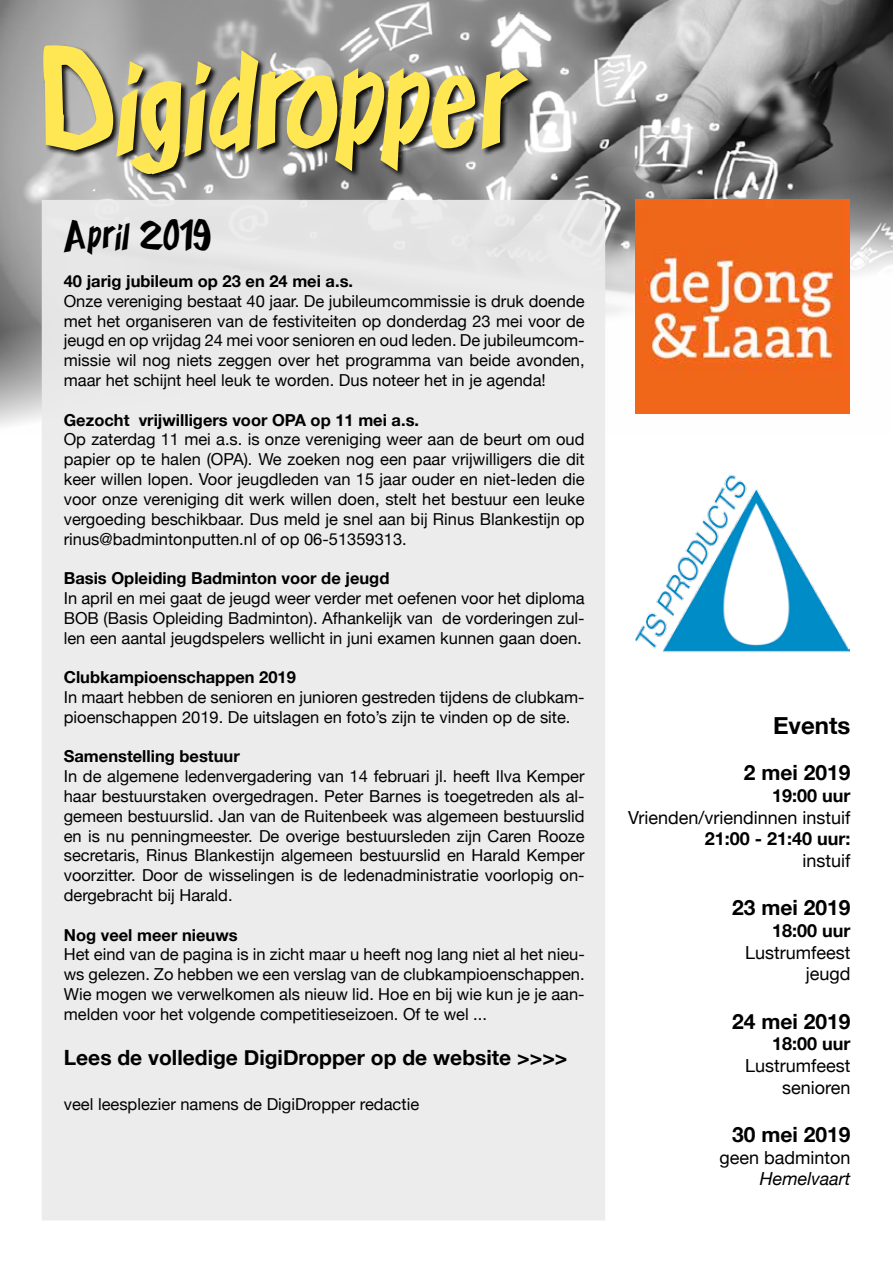
<style>
.page{position:relative;width:893px;height:1263px;background:#fff}
.page>*{position:absolute;margin:0;border:0;box-sizing:border-box;transform-origin:0 0}
.t1{font:148.5px "Frosty's Winterland";letter-spacing:-.02em;color:#ffe754}
.t2{font:42px "Frosty's Winterland";color:#000}
.t3{font:700 24px "Helvetica Neue";color:#000}
.t4{font:700 21px "Helvetica Neue";color:#000}
.t5{font:18px/21.6px "Helvetica Neue";color:#000;text-align:right}
.t6{font:700 18px "Helvetica Neue";color:#000}
.t7{font:italic 18px "Helvetica Neue";color:#000}
.t8{font:16.5px/19.8px "Helvetica Neue";color:#000;text-align:justify}
.t9{font:700 16.5px "Helvetica Neue";color:#000}
</style>
<div class="page">
<img style="left:0;top:0;width:893px;height:426px">
<div style="left:42px;top:200px;width:563px;height:1020px;background:#ebebeb"></div>
<div style="left:42px;top:44px;width:494px;height:138px;background:#000;opacity:.93"></div>
<img style="left:635px;top:200px;width:214px;height:214px">
<img style="left:636px;top:475px;width:214px;height:178px">
<h1 class="t1" style="left:43px;top:20px;width:488px">Digidropper</h1>
<h2 class="t2" style="left:64px;top:212px;width:149px">April 2019</h2>
<p class="t9" style="left:64px;top:268px;width:291px">40 jarig jubileum op 23 en 24 mei a.s.</p>
<p class="t8" style="left:64px;top:292px;width:522px">Onze vereniging bestaat 40 jaar. De jubileumcommissie is druk doende met het organiseren van de festiviteiten op donderdag 23 mei voor de jeugd en op vrijdag 24 mei voor senioren en oud leden. De jubileumcom&shy;missie wil nog niets zeggen over het programma van beide avonden, maar het schijnt heel leuk te worden. Dus noteer het in je agenda!</p>
<p class="t9" style="left:64px;top:407px;width:357px">Gezocht vrijwilligers voor OPA op 11 mei a.s.</p>
<p class="t8" style="left:64px;top:431px;width:522px">Op zaterdag 11 mei a.s. is onze vereniging weer aan de beurt om oud papier op te halen (OPA). We zoeken nog een paar vrijwilligers die dit keer willen lopen. Voor jeugdleden van 15 jaar ouder en niet-leden die voor onze vereniging dit werk willen doen, stelt het bestuur een leuke vergoeding beschikbaar. Dus meld je snel aan bij Rinus Blankestijn op rinus@badmintonputten.nl of op 06-51359313.</p>
<p class="t9" style="left:64px;top:565px;width:327px">Basis Opleiding Badminton voor de jeugd</p>
<p class="t8" style="left:64px;top:589px;width:522px">In april en mei gaat de jeugd weer verder met oefenen voor het diploma BOB (Basis Opleiding Badminton). Afhankelijk van de vorderingen zul&shy;len een aantal jeugdspelers wellicht in juni examen kunnen gaan doen.</p>
<p class="t9" style="left:64px;top:664px;width:234px">Clubkampioenschappen 2019</p>
<p class="t8" style="left:64px;top:688px;width:522px">In maart hebben de senioren en junioren gestreden tijdens de clubkam&shy;pioenschappen 2019. De uitslagen en foto’s zijn te vinden op de site.</p>
<p class="t9" style="left:64px;top:743px;width:177px">Samenstelling bestuur</p>
<p class="t8" style="left:64px;top:767px;width:522px">In de algemene ledenvergadering van 14 februari jl. heeft Ilva Kemper haar bestuurstaken overgedragen. Peter Barnes is toegetreden als al&shy;gemeen bestuurslid. Jan van de Ruitenbeek was algemeen bestuurslid en is nu penningmeester. De overige bestuursleden zijn Caren Rooze secretaris, Rinus Blankestijn algemeen bestuurslid en Harald Kemper voorzitter. Door de wisselingen is de ledenadministratie voorlopig on&shy;dergebracht bij Harald.</p>
<p class="t9" style="left:64px;top:922px;width:175px">Nog veel meer nieuws</p>
<p class="t8" style="left:64px;top:945px;width:522px">Het eind van de pagina is in zicht maar u heeft nog lang niet al het nieu&shy;ws gelezen. Zo hebben we een verslag van de clubkampioenschappen.<br>Wie mogen we verwelkomen als nieuw lid. Hoe en bij wie kun je je aan&shy;melden voor het volgende competitieseizoen. Of te wel ...</p>
<p class="t4" style="left:64px;top:1041px;width:505px">Lees de volledige DigiDropper op de website &gt;&gt;&gt;&gt;</p>
<p class="t8" style="left:64px;top:1095px;width:357px">veel leesplezier namens de DigiDropper redactie</p>
<h3 class="t3" style="left:773px;top:706px;width:79px">Events</h3>
<p class="t4" style="left:744px;top:756px;width:108px">2 mei 2019</p>
<p class="t6" style="left:772px;top:781px;width:80px">19:00 uur</p>
<p class="t5" style="left:628px;top:807px;width:224px">Vrienden/vriendinnen instuif</p>
<p class="t6" style="left:705px;top:825px;width:147px">21:00 - 21:40 uur:</p>
<p class="t5" style="left:802px;top:851px;width:50px">instuif</p>
<p class="t4" style="left:732px;top:891px;width:120px">23 mei 2019</p>
<p class="t6" style="left:772px;top:916px;width:80px">18:00 uur</p>
<p class="t5" style="left:745px;top:942px;width:107px">Lustrumfeest jeugd</p>
<p class="t4" style="left:732px;top:1005px;width:120px">24 mei 2019</p>
<p class="t6" style="left:772px;top:1030px;width:80px">18:00 uur</p>
<p class="t5" style="left:745px;top:1056px;width:107px">Lustrumfeest senioren</p>
<p class="t4" style="left:732px;top:1118px;width:120px">30 mei 2019</p>
<p class="t5" style="left:719px;top:1148px;width:133px">geen badminton</p>
<p class="t7" style="left:760px;top:1166px;width:92px">Hemelvaart</p>
</div>
